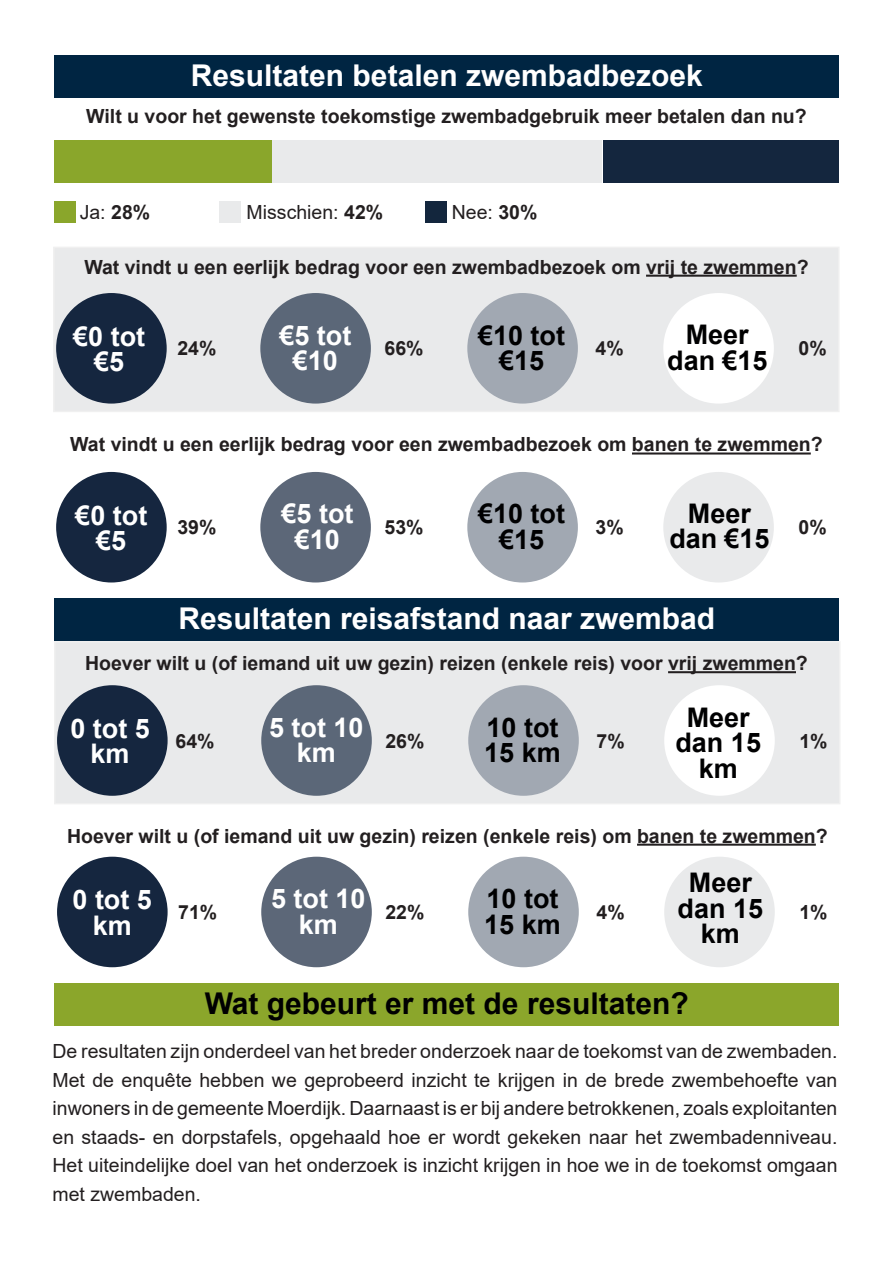
<style>
.page{position:relative;width:893px;height:1263px;background:#fff}
.page>*{position:absolute;margin:0;border:0;box-sizing:border-box;transform-origin:0 0}
.Kop_2{font:700 30px "Arial";color:#fff}
.Kop_2-2{font:700 30px "Arial";color:#000001}
.Standaard_tekst__paragrafen{font:700 27px/25.5px "Arial";color:#000001;text-align:center}
.Standaard_tekst__paragrafen-2{font:700 27px/25.5px "Arial";color:#fff;text-align:center}
.Standaard_tekst__paragrafen-3{font:19.5px/28.5px "Arial";color:#231f20;text-align:justify}
.Kop_3{font:700 19.5px "Arial";color:#231f20}
.Standaard_tekst__paragrafen-4{font:700 19.5px "Arial";color:#231f20}
.s1{font-weight:700}
</style>
<div class="page">
<div style="left:54px;top:641px;width:786px;height:163px;background:#e9eaeb"></div>
<div style="left:57px;top:685px;width:111px;height:111px;background:#15263f;border-radius:50%"></div>
<div style="left:261px;top:685px;width:111px;height:111px;background:#5b6778;border-radius:50%"></div>
<div style="left:468px;top:685px;width:111px;height:111px;background:#a1a8b2;border-radius:50%"></div>
<div style="left:664px;top:685px;width:111px;height:111px;background:#fff;border-radius:50%"></div>
<hr style="left:637px;top:844px;width:179px;height:2px;background:#231f20">
<div style="left:57px;top:857px;width:111px;height:110px;background:#15263f;border-radius:50%"></div>
<div style="left:261px;top:857px;width:111px;height:110px;background:#5c6778;border-radius:50%"></div>
<div style="left:468px;top:857px;width:111px;height:110px;background:#a1a8b2;border-radius:50%"></div>
<div style="left:664px;top:857px;width:111px;height:110px;background:#e9eaeb;border-radius:50%"></div>
<div style="left:53px;top:247px;width:786px;height:165px;background:#e9eaeb"></div>
<div style="left:54px;top:55px;width:785px;height:43px;background:#002542"></div>
<hr style="left:646px;top:275px;width:151px;height:2px;background:#231f20">
<div style="left:56px;top:293px;width:111px;height:111px;background:#15263f;border-radius:50%"></div>
<div style="left:260px;top:293px;width:111px;height:111px;background:#5b6778;border-radius:50%"></div>
<div style="left:467px;top:293px;width:111px;height:111px;background:#a1a8b2;border-radius:50%"></div>
<div style="left:663px;top:293px;width:111px;height:111px;background:#fff;border-radius:50%"></div>
<hr style="left:632px;top:452px;width:179px;height:2px;background:#231f20">
<div style="left:56px;top:472px;width:111px;height:110px;background:#15263f;border-radius:50%"></div>
<div style="left:260px;top:472px;width:111px;height:110px;background:#5c6778;border-radius:50%"></div>
<div style="left:467px;top:472px;width:111px;height:110px;background:#a1a8b2;border-radius:50%"></div>
<div style="left:663px;top:472px;width:111px;height:110px;background:#e9eaeb;border-radius:50%"></div>
<div style="left:54px;top:983px;width:785px;height:43px;background:#8ba62b"></div>
<div style="left:54px;top:598px;width:785px;height:43px;background:#002542"></div>
<div style="left:54px;top:140px;width:220px;height:43px;background:#8aa62b"></div>
<div style="left:272px;top:140px;width:330px;height:43px;background:#e9eaeb"></div>
<div style="left:604px;top:140px;width:235px;height:43px;background:#14263e"></div>
<div style="left:54px;top:201px;width:21px;height:21px;background:#8aa62b"></div>
<div style="left:219px;top:201px;width:21px;height:21px;background:#e9eaeb"></div>
<div style="left:425px;top:201px;width:21px;height:21px;background:#13263d"></div>
<hr style="left:668px;top:671px;width:128px;height:2px;background:#231f20">
<h2 class="Kop_2" style="left:191px;top:54px;width:513px">Resultaten betalen zwembadbezoek</h2>
<h3 class="Kop_3" style="left:86px;top:102px;width:722px">Wilt u voor het gewenste toekomstige zwembadgebruik meer betalen dan nu?</h3>
<p class="Standaard_tekst__paragrafen-3" style="left:80px;top:198px;width:72px">Ja: <span class="s1">28%</span></p>
<p class="Standaard_tekst__paragrafen-3" style="left:247px;top:198px;width:138px">Misschien: <span class="s1">42%</span></p>
<p class="Standaard_tekst__paragrafen-3" style="left:452px;top:198px;width:87px">Nee: <span class="s1">30%</span></p>
<h3 class="Kop_3" style="left:84px;top:253px;width:726px">Wat vindt u een eerlijk bedrag voor een zwembadbezoek om vrij te zwemmen?</h3>
<p class="Standaard_tekst__paragrafen-2" style="left:73px;top:324px;width:74px">€0 tot €5</p>
<p class="Standaard_tekst__paragrafen-2" style="left:279px;top:323px;width:74px">€5 tot €10</p>
<p class="Standaard_tekst__paragrafen" style="left:478px;top:323px;width:89px">€10 tot €15</p>
<p class="Standaard_tekst__paragrafen" style="left:667px;top:322px;width:102px">Meer dan €15</p>
<p class="Standaard_tekst__paragrafen-4" style="left:177px;top:335px;width:41px">24%</p>
<p class="Standaard_tekst__paragrafen-4" style="left:385px;top:335px;width:41px">66%</p>
<p class="Standaard_tekst__paragrafen-4" style="left:596px;top:335px;width:30px">4%</p>
<p class="Standaard_tekst__paragrafen-4" style="left:798px;top:335px;width:30px">0%</p>
<h3 class="Kop_3" style="left:70px;top:431px;width:754px">Wat vindt u een eerlijk bedrag voor een zwembadbezoek om banen te zwemmen?</h3>
<p class="Standaard_tekst__paragrafen-2" style="left:75px;top:503px;width:74px">€0 tot €5</p>
<p class="Standaard_tekst__paragrafen-2" style="left:281px;top:501px;width:74px">€5 tot €10</p>
<p class="Standaard_tekst__paragrafen" style="left:478px;top:501px;width:89px">€10 tot €15</p>
<p class="Standaard_tekst__paragrafen" style="left:669px;top:501px;width:102px">Meer dan €15</p>
<p class="Standaard_tekst__paragrafen-4" style="left:177px;top:514px;width:41px">39%</p>
<p class="Standaard_tekst__paragrafen-4" style="left:385px;top:514px;width:41px">53%</p>
<p class="Standaard_tekst__paragrafen-4" style="left:596px;top:514px;width:30px">3%</p>
<p class="Standaard_tekst__paragrafen-4" style="left:798px;top:514px;width:30px">0%</p>
<h2 class="Kop_2" style="left:178px;top:597px;width:538px">Resultaten reisafstand naar zwembad</h2>
<h3 class="Kop_3" style="left:85px;top:649px;width:724px">Hoever wilt u (of iemand uit uw gezin) reizen (enkele reis) voor vrij zwemmen?</h3>
<p class="Standaard_tekst__paragrafen-2" style="left:70px;top:716px;width:81px">0 tot 5 km</p>
<p class="Standaard_tekst__paragrafen-2" style="left:269px;top:715px;width:96px">5 tot 10 km</p>
<p class="Standaard_tekst__paragrafen" style="left:484px;top:715px;width:78px;text-align:left">10 tot<br>15 km</p>
<p class="Standaard_tekst__paragrafen" style="left:675px;top:705px;width:87px">Meer dan 15 km</p>
<p class="Standaard_tekst__paragrafen-4" style="left:176px;top:727px;width:41px">64%</p>
<p class="Standaard_tekst__paragrafen-4" style="left:385px;top:727px;width:41px">26%</p>
<p class="Standaard_tekst__paragrafen-4" style="left:596px;top:727px;width:30px">7%</p>
<p class="Standaard_tekst__paragrafen-4" style="left:799px;top:727px;width:30px">1%</p>
<h3 class="Kop_3" style="left:67px;top:822px;width:762px">Hoever wilt u (of iemand uit uw gezin) reizen (enkele reis) om banen te zwemmen?</h3>
<p class="Standaard_tekst__paragrafen" style="left:678px;top:870px;width:87px">Meer dan 15 km</p>
<p class="Standaard_tekst__paragrafen-2" style="left:72px;top:887px;width:81px">0 tot 5 km</p>
<p class="Standaard_tekst__paragrafen-2" style="left:271px;top:886px;width:96px">5 tot 10 km</p>
<p class="Standaard_tekst__paragrafen" style="left:484px;top:886px;width:78px;text-align:left">10 tot<br>15 km</p>
<p class="Standaard_tekst__paragrafen-4" style="left:178px;top:898px;width:41px">71%</p>
<p class="Standaard_tekst__paragrafen-4" style="left:385px;top:898px;width:41px">22%</p>
<p class="Standaard_tekst__paragrafen-4" style="left:596px;top:898px;width:30px">4%</p>
<p class="Standaard_tekst__paragrafen-4" style="left:799px;top:898px;width:30px">1%</p>
<h2 class="Kop_2-2" style="left:205px;top:982px;width:485px">Wat gebeurt er met de resultaten?</h2>
<p class="Standaard_tekst__paragrafen-3" style="left:53px;top:1037px;width:786px">De resultaten zijn onderdeel van het breder onderzoek naar de toekomst van de zwembaden.<br>Met de enquête hebben we geprobeerd inzicht te krijgen in de brede zwembehoefte van inwoners in de gemeente Moerdijk. Daarnaast is er bij andere betrokkenen, zoals exploitanten en staads- en dorpstafels, opgehaald hoe er wordt gekeken naar het zwembadenniveau.<br>Het uiteindelijke doel van het onderzoek is inzicht krijgen in hoe we in de toekomst omgaan met zwembaden.</p>
</div>
